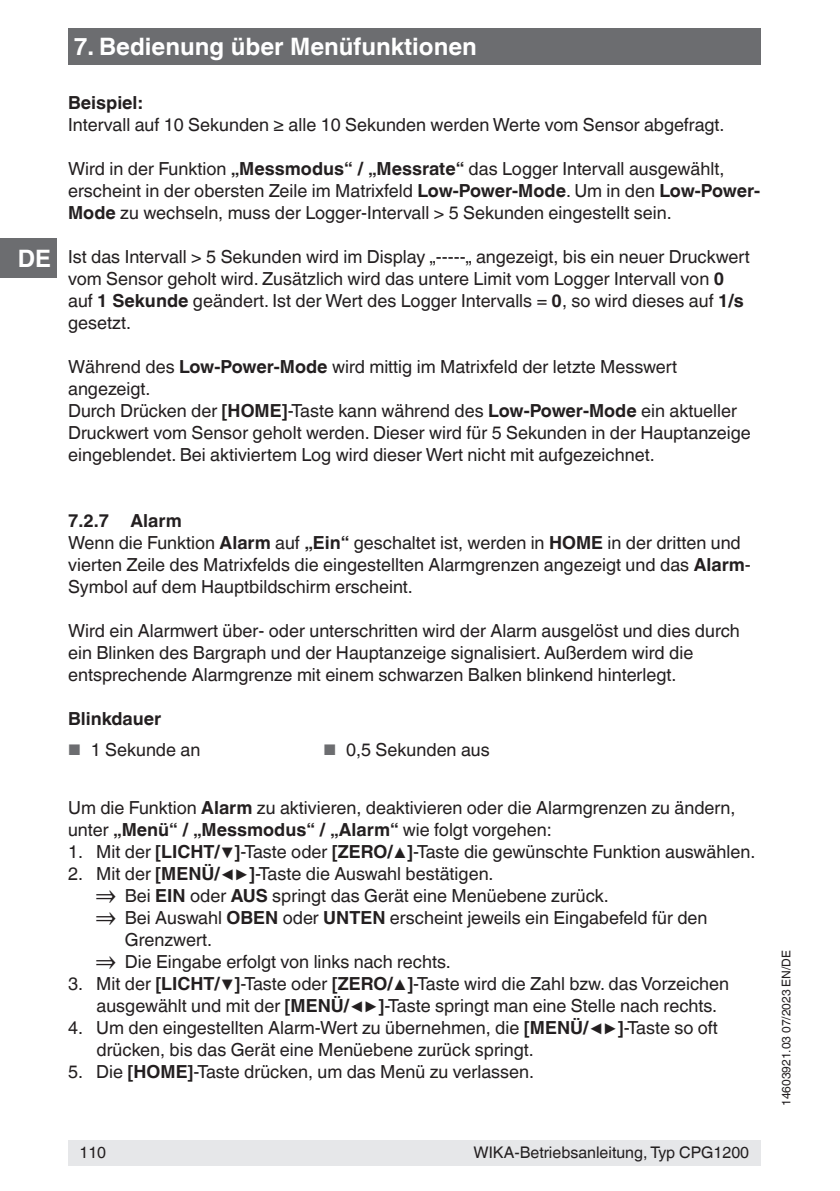
<style>
.page{position:relative;width:840px;height:1191px;background:#fff}
.page>*{position:absolute;margin:0;border:0;box-sizing:border-box;transform-origin:0 0}
.t1{font:700 24px "Helvetica World";color:#fff}
.t2{font:18px/22px "Helvetica World";color:#231f20}
.t3{font:700 18px "Helvetica World";color:#231f20}
.t4{font:16px "Helvetica World";color:#231f20}
.t5{font:12px "Helvetica World";color:#231f20}
.s1{font-weight:700}
.s2{font-size:15.4px;color:#6c6d70}
.s3{font-size:27.2px}
</style>
<div class="page">
<div style="left:68px;top:28px;width:692px;height:37px;background:#6c6d70"></div>
<div style="left:68px;top:1140px;width:692px;height:25px;background:#e6e7e9"></div>
<div style="left:0;top:238px;width:57px;height:40px;background:#6c6d70"></div>
<h1 class="t1" style="left:18px;top:244px;width:35px">DE</h1>
<h1 class="t1" style="left:74px;top:33px;width:404px">7. Bedienung über Menüfunktionen</h1>
<p class="t3" style="left:68px;top:93px;width:76px">Beispiel:</p>
<p class="t2" style="left:68px;top:114px;width:657px">Intervall auf 10 Sekunden ≥ alle 10 Sekunden werden Werte vom Sensor abgefragt.</p>
<p class="t2" style="left:68px;top:158px;width:693px">Wird in der Funktion <span class="s1">„Messmodus“ / „Messrate“</span> das Logger Intervall ausgewählt, erscheint in der obersten Zeile im Matrixfeld <span class="s1">Low-Power-Mode</span>. Um in den <span class="s1">Low-Power-<br>Mode</span> zu wechseln, muss der Logger-Intervall &gt; 5 Sekunden eingestellt sein.</p>
<p class="t2" style="left:68px;top:246px;width:682px">Ist das Intervall &gt; 5 Sekunden wird im Display „-----„ angezeigt, bis ein neuer Druckwert vom Sensor geholt wird. Zusätzlich wird das untere Limit vom Logger Intervall von <span class="s1">0 </span>auf <span class="s1">1 Sekunde</span> geändert. Ist der Wert des Logger Intervalls = <span class="s1">0</span>, so wird dieses auf <span class="s1">1/s </span>gesetzt.</p>
<p class="t2" style="left:68px;top:356px;width:683px">Während des <span class="s1">Low-Power-Mode</span> wird mittig im Matrixfeld der letzte Messwert angezeigt.<br>Durch Drücken der <span class="s1">[HOME]</span>-Taste kann während des <span class="s1">Low-Power-Mode</span> ein aktueller Druckwert vom Sensor geholt werden. Dieser wird für 5 Sekunden in der Hauptanzeige eingeblendet. Bei aktiviertem Log wird dieser Wert nicht mit aufgezeichnet.</p>
<p class="t2" style="left:68px;top:510px;width:684px"><span class="s1">7.2.7 Alarm<br></span>Wenn die Funktion <span class="s1">Alarm</span> auf <span class="s1">„Ein“</span> geschaltet ist, werden in <span class="s1">HOME</span> in der dritten und vierten Zeile des Matrixfelds die eingestellten Alarmgrenzen angezeigt und das <span class="s1">Alarm</span>-Symbol auf dem Hauptbildschirm erscheint.</p>
<p class="t2" style="left:68px;top:620px;width:673px">Wird ein Alarmwert über- oder unterschritten wird der Alarm ausgelöst und dies durch ein Blinken des Bargraph und der Hauptanzeige signalisiert. Außerdem wird die entsprechende Alarmgrenze mit einem schwarzen Balken blinkend hinterlegt.</p>
<p class="t3" style="left:68px;top:708px;width:95px">Blinkdauer</p>
<p class="t2" style="left:68px;top:738px;width:134px"><span class="s2">■</span> 1 Sekunde an</p>
<p class="t2" style="left:323px;top:738px;width:168px"><span class="s2">■</span> 0,5 Sekunden aus</p>
<p class="t2" style="left:68px;top:796px;width:668px">Um die Funktion <span class="s1">Alarm</span> zu aktivieren, deaktivieren oder die Alarmgrenzen zu ändern, unter <span class="s1">„Menü“ / „Messmodus“ / „Alarm“</span> wie folgt vorgehen:</p>
<p class="t2" style="left:68px;top:840px;width:688px">1. Mit der <span class="s1">[LICHT/▼]</span>-Taste oder <span class="s1">[ZERO/▲]</span>-Taste die gewünschte Funktion auswählen.</p>
<p class="t2" style="left:68px;top:862px;width:427px">2. Mit der <span class="s1">[MENÜ/◀▶]</span>-Taste die Auswahl bestätigen.</p>
<p class="t2" style="left:96px;top:884px;width:513px"><span class="s3">⇒</span> Bei <span class="s1">EIN</span> oder <span class="s1">AUS</span> springt das Gerät eine Menüebene zurück.</p>
<p class="t2" style="left:96px;top:906px;width:612px"><span class="s3">⇒</span> Bei Auswahl <span class="s1">OBEN</span> oder <span class="s1">UNTEN</span> erscheint jeweils ein Eingabefeld für den</p>
<p class="t2" style="left:125px;top:928px;width:89px">Grenzwert.</p>
<p class="t2" style="left:96px;top:950px;width:355px"><span class="s3">⇒</span> Die Eingabe erfolgt von links nach rechts.</p>
<p class="t2" style="left:96px;top:972px;width:633px;text-indent:-28px">3. Mit der <span class="s1">[LICHT/▼]</span>-Taste oder <span class="s1">[ZERO/▲]</span>-Taste wird die Zahl bzw. das Vorzeichen ausgewählt und mit der <span class="s1">[MENÜ/◀▶]</span>-Taste springt man eine Stelle nach rechts.</p>
<p class="t2" style="left:96px;top:1016px;width:622px;text-indent:-28px">4. Um den eingestellten Alarm-Wert zu übernehmen, die <span class="s1">[MENÜ/◀▶]</span>-Taste so oft drücken, bis das Gerät eine Menüebene zurück springt.</p>
<p class="t2" style="left:68px;top:1060px;width:467px">5. Die <span class="s1">[HOME]</span>-Taste drücken, um das Menü zu verlassen.</p>
<p class="t4" style="left:79px;top:1143px;width:28px">110</p>
<p class="t4" style="left:473px;top:1143px;width:277px">WIKA-Betriebsanleitung, Typ CPG1200</p>
<p class="t5" style="left:778px;top:1106px;width:157px;rotate:-90deg">14603921.03 07/2023 EN/DE</p>
</div>
